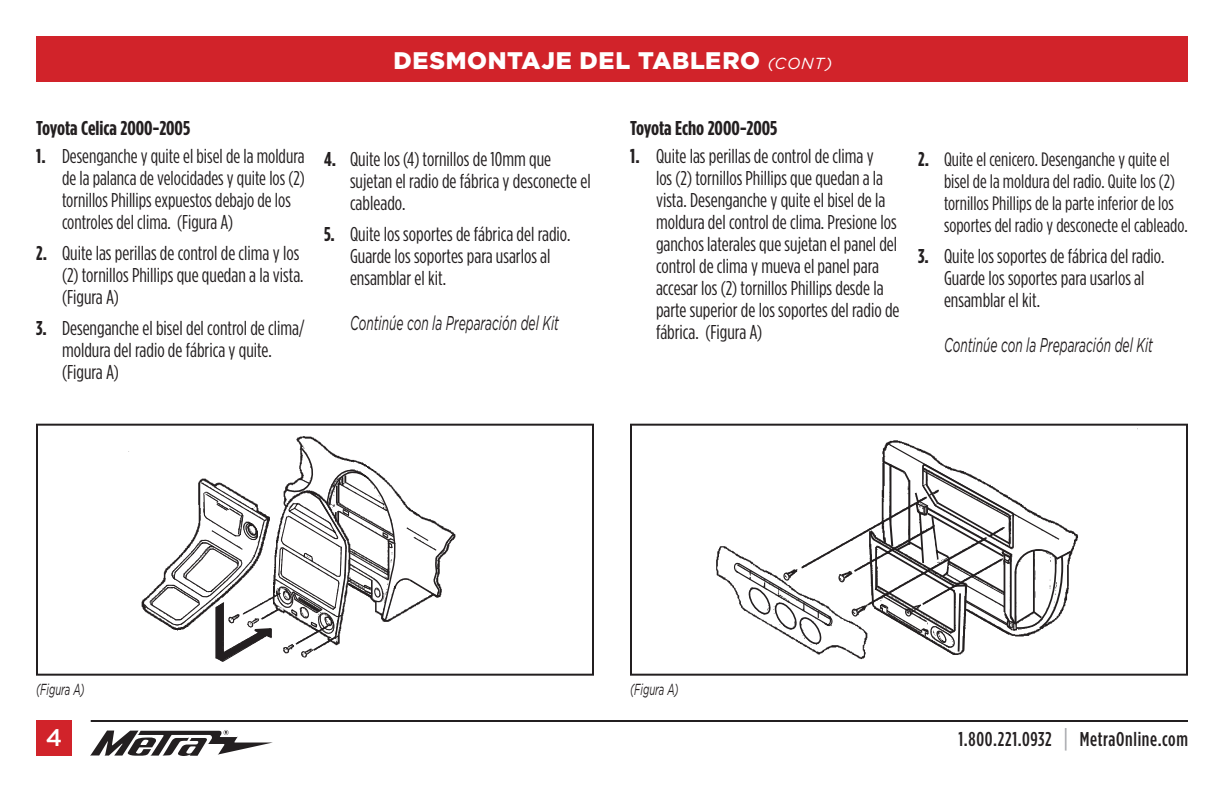
<style>
.page{position:relative;width:1224px;height:792px;background:#fff}
.page>*{position:absolute;margin:0;border:0;box-sizing:border-box;transform-origin:0 0}
.t1{font:900 24px "Gotham";letter-spacing:.03em;color:#fff}
.t2{font:500 24px "Gotham";color:#fff}
.t3{font:20px/22px "Gotham Condensed";color:#231f20}
.t4{font:italic 20px "Gotham";color:#231f20;scale:.6 1}
.t5{font:700 20px "Gotham Condensed";color:#231f20;scale:1.07 1}
.t6{font:500 20px "Gotham Condensed";letter-spacing:.035em;color:#231f20}
.t7{font:19.4px/22px "Gotham Condensed";color:#231f20}
.t8{font:italic 16px "Gotham";color:#231f20;scale:.6 1}
.s1{font-weight:400;font-style:italic;font-size:16px}
.s2{font-weight:700}
.s3{font-weight:700;font-size:20px}
.s4{font-size:20px}
.s5{font-size:26px;color:#a8a9ad}
</style>
<div class="page">
<div style="left:36px;top:36px;width:1152px;height:45px;background:#d1232a"></div>
<svg style="left:90px;top:730px;width:183px;height:26px"></svg>
<hr style="left:91px;top:720px;width:1097px;height:2px;background:#231f20">
<div style="left:36px;top:720px;width:36px;height:36px;background:#d1232a"></div>
<svg style="left:143px;top:445px;width:313px;height:217px"></svg>
<div style="left:36px;top:424px;width:558px;height:252px;border:2px solid #231f20"></div>
<svg style="left:1064px;top:527px;width:9px;height:81px"></svg>
<svg style="left:733px;top:443px;width:331px;height:213px"></svg>
<div style="left:630px;top:424px;width:558px;height:252px;border:2px solid #231f20"></div>
<p class="t1" style="left:393px;top:46px;width:440px">DESMONTAJE DEL TABLERO <span class="s1">(CONT)</span></p>
<p class="t5" style="left:36px;top:117px;width:146px">Toyota Celica 2000-2005</p>
<p class="t3" style="left:62px;top:145px;width:244px;text-indent:-26px"><span class="s2">1.</span> Desenganche y quite el bisel de la moldura de la palanca de velocidades y quite los (2) tornillos Phillips expuestos debajo de los controles del clima. (Figura A)</p>
<p class="t3" style="left:62px;top:242px;width:243px;text-indent:-26px"><span class="s2">2.</span> Quite las perillas de control de clima y los (2) tornillos Phillips que quedan a la vista. (Figura A)</p>
<p class="t3" style="left:62px;top:317px;width:244px;text-indent:-26px"><span class="s2">3.</span> Desenganche el bisel del control de clima/ moldura del radio de fábrica y quite. (Figura A)</p>
<p class="t3" style="left:350px;top:148px;width:242px;text-indent:-26px"><span class="s2">4.</span> Quite los (4) tornillos de 10mm que sujetan el radio de fábrica y desconecte el cableado.</p>
<p class="t3" style="left:350px;top:223px;width:222px;text-indent:-26px"><span class="s2">5.</span> Quite los soportes de fábrica del radio.<br>Guarde los soportes para usarlos al ensamblar el kit.</p>
<p class="t4" style="left:350px;top:312px;width:350px">Continúe con la Preparación del Kit</p>
<p class="t5" style="left:630px;top:117px;width:139px">Toyota Echo 2000-2005</p>
<p class="t3" style="left:656px;top:145px;width:245px;text-indent:-26px"><span class="s2">1.</span> Quite las perillas de control de clima y<br>los (2) tornillos Phillips que quedan a la vista. Desenganche y quite el bisel de la moldura del control de clima. Presione los ganchos laterales que sujetan el panel del control de clima y mueva el panel para accesar los (2) tornillos Phillips desde la parte superior de los soportes del radio de fábrica. (Figura A)</p>
<p class="t7" style="left:944px;top:148px;width:245px;text-indent:-26px"><span class="s3">2.</span> Quite el cenicero. Desenganche y quite el bisel de la moldura del radio. Quite los (2) tornillos Phillips de la parte inferior de los soportes del radio y desconecte el cableado<span class="s4">.</span></p>
<p class="t3" style="left:944px;top:245px;width:222px;text-indent:-26px"><span class="s2">3.</span> Quite los soportes de fábrica del radio.<br>Guarde los soportes para usarlos al ensamblar el kit.</p>
<p class="t4" style="left:944px;top:334px;width:350px">Continúe con la Preparación del Kit</p>
<p class="t8" style="left:36px;top:681px;width:83px">(Figura A)</p>
<p class="t8" style="left:630px;top:681px;width:83px">(Figura A)</p>
<p class="t2" style="left:46px;top:724px;width:18px">4</p>
<p class="t6" style="left:959px;top:728px;width:231px">1.800.221.0932 <span class="s5">|</span> MetraOnline.com</p>
</div>
